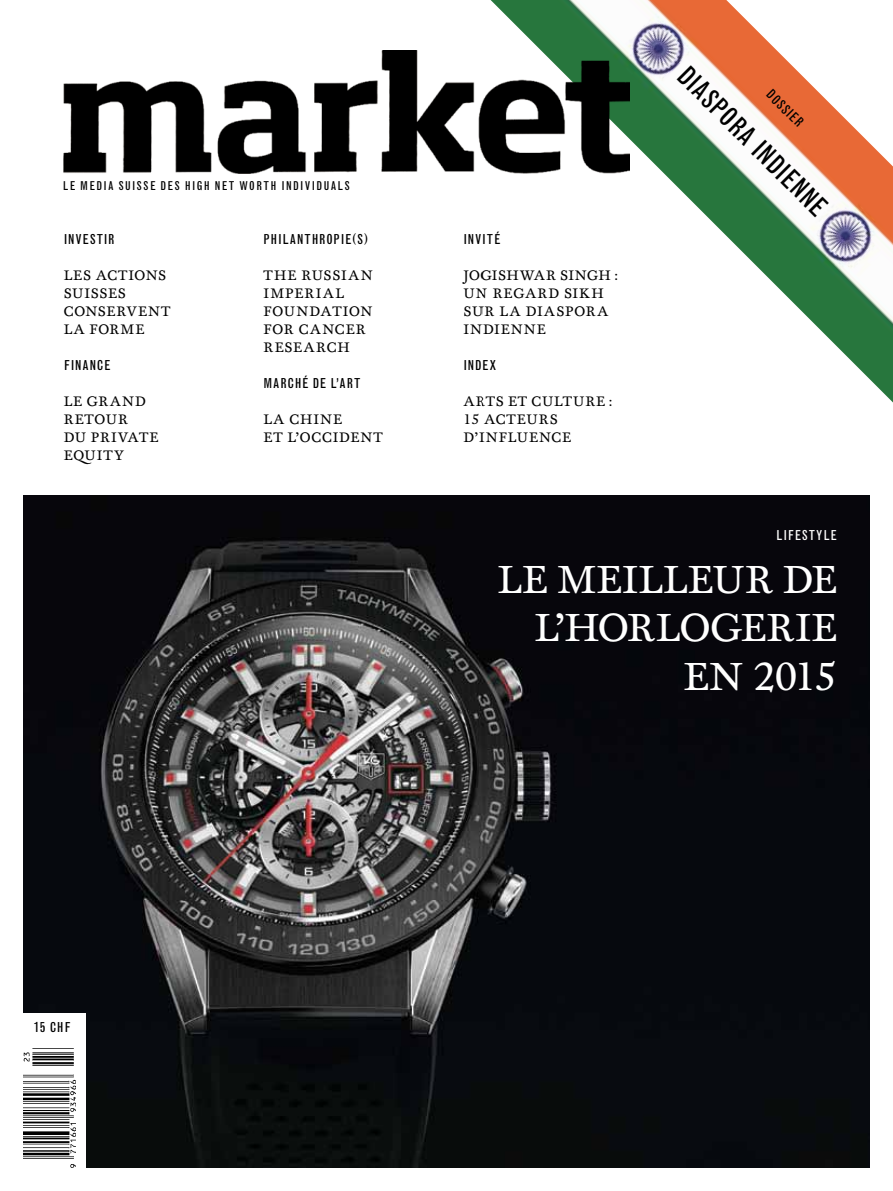
<style>
.page{position:relative;width:893px;height:1191px;background:#fff}
.page>*{position:absolute;margin:0;border:0;box-sizing:border-box;transform-origin:0 0}
.t1{font:40.5px/48.6px "Foundry Wilson";color:#fff;text-align:right}
.t2{font:condensed 27px "Grotesque";color:#000}
.t3{font:14.25px/18px "Foundry Wilson";letter-spacing:.06em;color:#000}
.t4{font:condensed 13.5px "Grotesque";letter-spacing:.065em;color:#000}
.t5{font:condensed 13.5px "Grotesque";letter-spacing:.07em;color:#fff}
.t6{font:condensed 12px "Grotesque";letter-spacing:.115em;color:#000}
</style>
<div class="page">
<img style="left:23px;top:496px;width:846px;height:671px">
<div style="left:14px;top:1013px;width:71px;height:161px;background:#fff"></div>
<img style="left:23px;top:1048px;width:53px;height:119px">
<img style="left:490px;top:0;width:403px;height:403px">
<img style="left:64px;top:50px;width:565px;height:123px">
<p class="t6" style="left:63px;top:178px;width:289px">LE MEDIA SUISSE DES HIGH NET WORTH INDIVIDUALS</p>
<p class="t4" style="left:64px;top:231px;width:52px">INVESTIR</p>
<p class="t3" style="left:64px;top:266px;width:108px">LES ACTIONS<br>SUISSES<br>CONSERVENT<br>LA FORME</p>
<p class="t4" style="left:64px;top:357px;width:48px">FINANCE</p>
<p class="t3" style="left:64px;top:392px;width:96px">LE GRAND<br>RETOUR<br>DU PRIVATE<br>EQUITY</p>
<p class="t4" style="left:264px;top:231px;width:106px">PHILANTHROPIE(S)</p>
<p class="t3" style="left:264px;top:266px;width:111px">THE RUSSIAN<br>IMPERIAL<br>FOUNDATION<br>FOR CANCER<br>RESEARCH</p>
<p class="t4" style="left:264px;top:375px;width:98px">MARCHÉ DE L’ART</p>
<p class="t3" style="left:264px;top:410px;width:80px">LA CHINE<br>ET L’OCC</p>
<p class="t3" style="left:333px;top:428px;width:51px">IDENT</p>
<p class="t4" style="left:463px;top:231px;width:39px">INVITÉ</p>
<p class="t3" style="left:463px;top:266px;width:157px">JOGISHWAR SINGH :<br>UN REGARD SIKH<br>SUR LA DIASPORA<br>INDIENNE</p>
<p class="t4" style="left:463px;top:357px;width:34px">INDEX</p>
<p class="t3" style="left:463px;top:392px;width:12px">ART</p>
<p class="t3" style="left:463px;top:392px;width:151px;text-indent:32px">S ET CULTURE :<br>15 ACTEURS<br>D’INFLUENCE</p>
<h2 class="t2" style="left:693px;top:59px;width:200px;rotate:45deg">DIASPORA INDIENNE</h2>
<p class="t4" style="left:774px;top:86px;width:47px;rotate:45deg">DOSSIER</p>
<p class="t5" style="left:776px;top:527px;width:62px">LIFESTYLE</p>
<h1 class="t1" style="left:497px;top:556px;width:341px">LE MEILLEUR DE<br>L’HORLOGERIE<br>EN 2015</h1>
<p class="t4" style="left:34px;top:1019px;width:24px">15 CHF</p>
</div>
